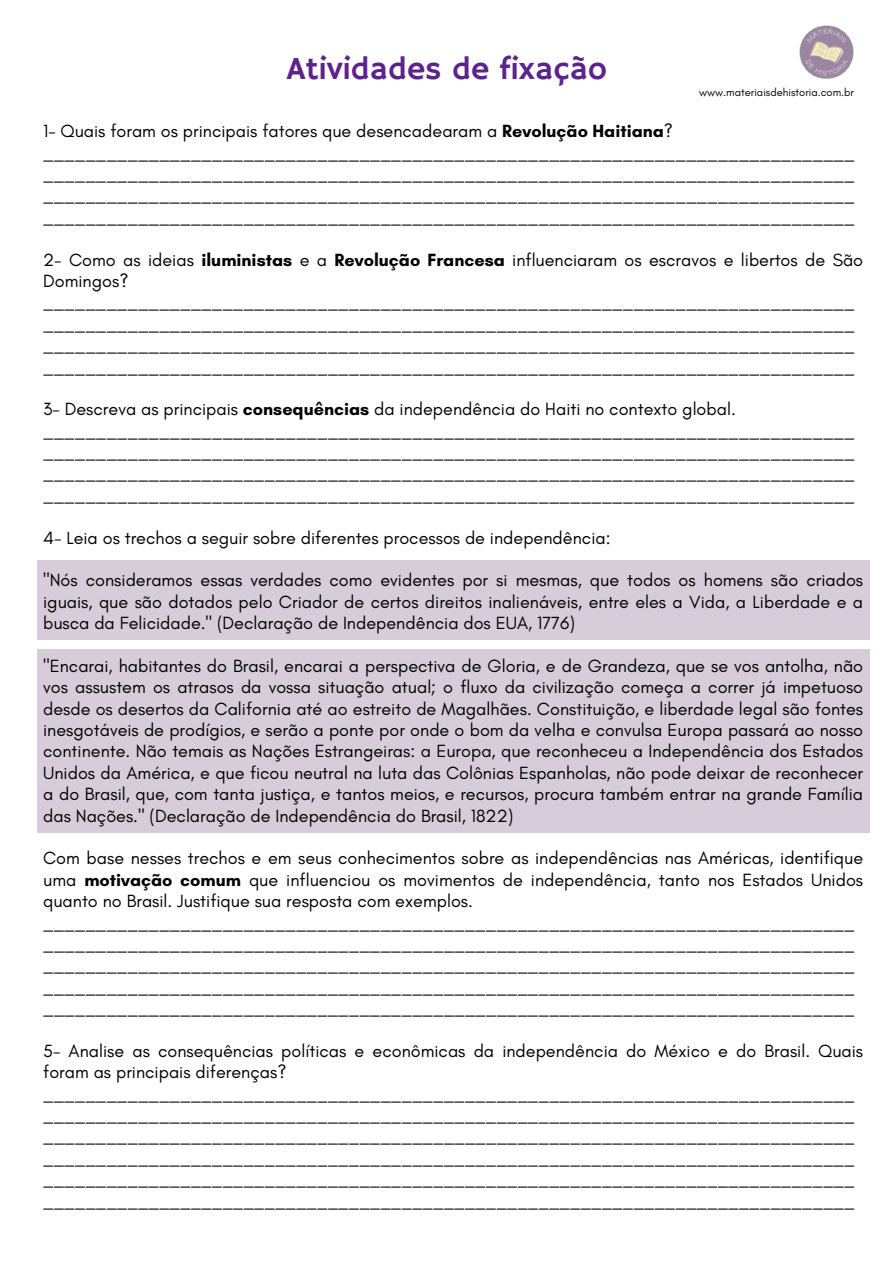
<style>
.page{position:relative;width:894px;height:1264px;background:#fff}
.page>*{position:absolute;margin:0;border:0;box-sizing:border-box;transform-origin:0 0}
.t1{font:31.95px "Hammersmith One";color:#5d238c}
.t2{font:18px/21.3px "Glacial Indifference";color:#000}
.t3{font:11.1px "Glacial Indifference";color:#000}
.s1{font-weight:700}
</style>
<div class="page">
<div style="left:37px;top:560px;width:832px;height:80px;background:#d6ccda"></div>
<div style="left:37px;top:649px;width:832px;height:183px;background:#d6ccda"></div>
<img style="left:799px;top:26px;width:54px;height:52px">
<h1 class="t1" style="left:287px;top:50px;width:321px">Atividades de fixação</h1>
<p class="t3" style="left:698px;top:86px;width:156px">www.materiaisdehistoria.com.br</p>
<p class="t2" style="left:43px;top:120px;width:812px">1- Quais foram os principais fatores que desencadearam a <span class="s1">Revolução Haitiana</span>? _____________________________________________________________________________ _____________________________________________________________________________ _____________________________________________________________________________ _____________________________________________________________________________</p>
<p class="t2" style="left:43px;top:249px;width:821px">2- Como as ideias <span class="s1">iluministas</span> e a <span class="s1">Revolução Francesa</span> influenciaram os escravos e libertos de São Domingos? _____________________________________________________________________________ _____________________________________________________________________________ _____________________________________________________________________________ _____________________________________________________________________________</p>
<p class="t2" style="left:43px;top:398px;width:812px">3- Descreva as principais <span class="s1">consequências</span> da independência do Haiti no contexto global. _____________________________________________________________________________ _____________________________________________________________________________ _____________________________________________________________________________ _____________________________________________________________________________</p>
<p class="t2" style="left:43px;top:526px;width:568px">4- Leia os trechos a seguir sobre diferentes processos de independência:</p>
<p class="t2" style="left:43px;top:569px;width:821px;text-align:justify">"Nós consideramos essas verdades como evidentes por si mesmas, que todos os homens são criados iguais, que são dotados pelo Criador de certos direitos inalienáveis, entre eles a Vida, a Liberdade e a busca da Felicidade." (Declaração de Independência dos EUA, 1776)</p>
<p class="t2" style="left:43px;top:655px;width:821px;text-align:justify">"Encarai, habitantes do Brasil, encarai a perspectiva de Gloria, e de Grandeza, que se vos antolha, não vos assustem os atrasos da vossa situação atual; o fluxo da civilização começa a correr já impetuoso desde os desertos da California até ao estreito de Magalhães. Constituição, e liberdade legal são fontes inesgotáveis de prodígios, e serão a ponte por onde o bom da velha e convulsa Europa passará ao nosso continente. Não temais as Nações Estrangeiras: a Europa, que reconheceu a Independência dos Estados Unidos da América, e que ficou neutral na luta das Colônias Espanholas, não pode deixar de reconhecer a do Brasil, que, com tanta justiça, e tantos meios, e recursos, procura também entrar na grande Família das Nações." (Declaração de Independência do Brasil, 1822)</p>
<p class="t2" style="left:43px;top:847px;width:821px">Com base nesses trechos e em seus conhecimentos sobre as independências nas Américas, identifique uma <span class="s1">motivação comum</span> que influenciou os movimentos de independência, tanto nos Estados Unidos quanto no Brasil. Justifique sua resposta com exemplos. _____________________________________________________________________________ _____________________________________________________________________________ _____________________________________________________________________________ _____________________________________________________________________________ _____________________________________________________________________________</p>
<p class="t2" style="left:43px;top:1039px;width:821px">5- Analise as consequências políticas e econômicas da independência do México e do Brasil. Quais foram as principais diferenças? _____________________________________________________________________________ _____________________________________________________________________________ _____________________________________________________________________________ _____________________________________________________________________________ _____________________________________________________________________________ _____________________________________________________________________________</p>
</div>
